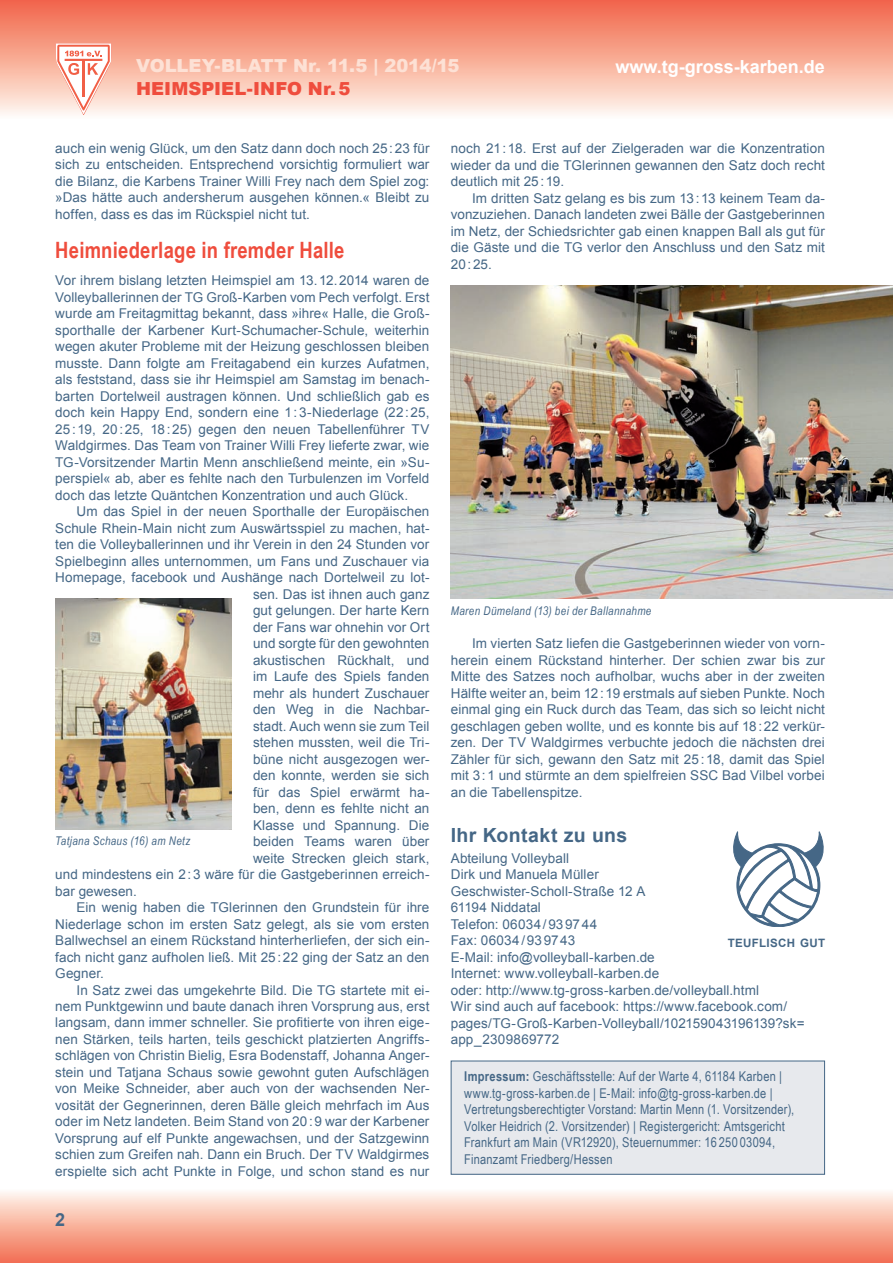
<style>
.page{position:relative;width:893px;height:1263px;background:#fff}
.page>*{position:absolute;margin:0;border:0;box-sizing:border-box;transform-origin:0 0}
.t1{font:700 22.5px "Arial Narrow";letter-spacing:.01em;color:#ef4d3d}
.t2{font:700 19.5px "Arial";letter-spacing:.02em;color:#456786}
.t3{font:900 18px "Arial";letter-spacing:-.005em;color:#fde1d5}
.t4{font:700 18px "Arial";color:#fff}
.t5{font:900 18px "Arial";letter-spacing:.005em;color:#ef4d3d}
.t6{font:700 18px "Arial";color:#456786}
.t7{font:13.5px/16.5px "Arial";letter-spacing:.005em;color:#456786;text-align:justify}
.t8{font:13.5px/16.5px "Arial Narrow";letter-spacing:.015em;color:#456786}
.t9{font:italic 12px "Arial Narrow";letter-spacing:.03em;color:#456786}
.t10{font:700 11.55px "Arial";letter-spacing:.025em;color:#456786}
.s1{font-weight:700}
</style>
<div class="page">
<div style="left:0;top:1188px;width:893px;height:75px;background:linear-gradient(to bottom,#fffcf4,#f26c4d)"></div>
<div style="left:0;top:0;width:893px;height:119px;background:linear-gradient(to bottom,#f16244,#fffaf1)"></div>
<svg style="left:55px;top:43px;width:57px;height:72px"></svg>
<div style="left:451px;top:1061px;width:374px;height:113px;background:#e7e9ed"></div>
<div style="left:451px;top:1061px;width:374px;height:114px;border:1px solid #456786"></div>
<svg style="left:733px;top:832px;width:90px;height:95px"></svg>
<img style="left:55px;top:598px;width:177px;height:231px">
<img style="left:451px;top:285px;width:442px;height:313px">
<h3 class="t3" style="left:136px;top:53px;width:325px">VOLLEY-BLATT Nr. 11.5 | 2014/15</h3>
<h3 class="t5" style="left:136px;top:75px;width:216px">HEIMSPIEL-INFO Nr.5</h3>
<h3 class="t4" style="left:616px;top:54px;width:211px">www.tg-gross-karben.de</h3>
<p class="t7" style="left:55px;top:140px;width:376px">auch ein wenig Glück, um den Satz dann doch noch 25:23 für sich zu entscheiden. Entsprechend vorsichtig formuliert war die Bilanz, die Karbens Trainer Willi Frey nach dem Spiel zog: »Das hätte auch andersherum ausgehen können.« Bleibt zu hoffen, dass es das im Rückspiel nicht tut.</p>
<h1 class="t1" style="left:55px;top:233px;width:291px">Heimniederlage in fremder Halle</h1>
<p class="t7" style="left:55px;top:272px;width:376px">Vor ihrem bislang letzten Heimspiel am 13.12.2014 waren de Volleyballerinnen der TG Groß-Karben vom Pech verfolgt. Erst wurde am Freitagmittag bekannt, dass »ihre« Halle, die Groß&shy;sporthalle der Karbener Kurt-Schumacher-Schule, weiterhin wegen akuter Probleme mit der Heizung geschlossen bleiben musste. Dann folgte am Freitagabend ein kurzes Aufatmen, als feststand, dass sie ihr Heimspiel am Samstag im benach&shy;barten Dortelweil austragen können. Und schließlich gab es doch kein Happy End, sondern eine 1:3-Niederlage (22:25, 25:19, 20:25, 18:25) gegen den neuen Tabellenführer TV Waldgirmes. Das Team von Trainer Willi Frey lieferte zwar, wie TG-Vorsitzender Martin Menn anschließend meinte, ein »Su&shy;perspiel« ab, aber es fehlte nach den Turbulenzen im Vorfeld doch das letzte Quäntchen Konzentration und auch Glück.</p>
<p class="t7" style="left:77px;top:503px;width:354px">Um das Spiel in der neuen Sporthalle der Europäischen</p>
<p class="t7" style="left:55px;top:520px;width:376px">Schule Rhein-Main nicht zum Auswärtsspiel zu machen, hat-</p>
<p class="t7" style="left:55px;top:536px;width:376px">ten die Volleyballerinnen und ihr Verein in den 24 Stunden vor</p>
<p class="t7" style="left:55px;top:553px;width:376px">Spielbeginn alles unternommen, um Fans und Zuschauer via</p>
<p class="t7" style="left:55px;top:569px;width:376px">Homepage, facebook und Aushänge nach Dortelweil zu lot-</p>
<p class="t7" style="left:253px;top:586px;width:178px">sen. Das ist ihnen auch ganz</p>
<p class="t7" style="left:253px;top:602px;width:178px">gut gelungen. Der harte Kern</p>
<p class="t7" style="left:253px;top:619px;width:178px">der Fans war ohnehin vor Ort</p>
<p class="t7" style="left:253px;top:635px;width:178px">und sorgte für den gewohnten</p>
<p class="t7" style="left:253px;top:652px;width:178px">akustischen Rückhalt, und</p>
<p class="t7" style="left:253px;top:668px;width:178px">im Laufe des Spiels fanden</p>
<p class="t7" style="left:253px;top:685px;width:178px">mehr als hundert Zuschauer</p>
<p class="t7" style="left:253px;top:701px;width:178px">den Weg in die Nachbar-</p>
<p class="t7" style="left:253px;top:718px;width:178px">stadt. Auch wenn sie zum Teil</p>
<p class="t7" style="left:253px;top:734px;width:178px">stehen mussten, weil die Tri-</p>
<p class="t7" style="left:253px;top:751px;width:178px">büne nicht ausgezogen wer-</p>
<p class="t7" style="left:253px;top:767px;width:178px">den konnte, werden sie sich</p>
<p class="t7" style="left:253px;top:784px;width:178px">für das Spiel erwärmt ha-</p>
<p class="t7" style="left:253px;top:800px;width:178px">ben, denn es fehlte nicht an</p>
<p class="t7" style="left:253px;top:817px;width:178px">Klasse und Spannung. Die</p>
<p class="t7" style="left:253px;top:833px;width:178px">beiden Teams waren über</p>
<p class="t7" style="left:253px;top:850px;width:178px">weite Strecken gleich stark,</p>
<p class="t7" style="left:55px;top:866px;width:376px">und mindestens ein 2:3 wäre für die Gastgeberinnen erreich-</p>
<p class="t7" style="left:55px;top:883px;width:83px">bar gewesen.</p>
<p class="t7" style="left:77px;top:899px;width:354px">Ein wenig haben die TGlerinnen den Grundstein für ihre</p>
<p class="t7" style="left:55px;top:916px;width:376px">Niederlage schon im ersten Satz gelegt, als sie vom ersten</p>
<p class="t7" style="left:55px;top:932px;width:376px">Ballwechsel an einem Rückstand hinterherliefen, der sich ein-</p>
<p class="t7" style="left:55px;top:949px;width:376px">fach nicht ganz aufholen ließ. Mit 25:22 ging der Satz an den</p>
<p class="t7" style="left:55px;top:965px;width:50px">Gegner.</p>
<p class="t7" style="left:77px;top:982px;width:354px">In Satz zwei das umgekehrte Bild. Die TG startete mit ei-</p>
<p class="t7" style="left:55px;top:998px;width:376px">nem Punktgewinn und baute danach ihren Vorsprung aus, erst</p>
<p class="t7" style="left:55px;top:1015px;width:376px">langsam, dann immer schneller. Sie profitierte von ihren eige-</p>
<p class="t7" style="left:55px;top:1031px;width:376px">nen Stärken, teils harten, teils geschickt platzierten Angriffs-</p>
<p class="t7" style="left:55px;top:1048px;width:376px">schlägen von Christin Bielig, Esra Bodenstaff, Johanna Anger-</p>
<p class="t7" style="left:55px;top:1064px;width:376px">stein und Tatjana Schaus sowie gewohnt guten Aufschlägen</p>
<p class="t7" style="left:55px;top:1081px;width:376px">von Meike Schneider, aber auch von der wachsenden Ner-</p>
<p class="t7" style="left:55px;top:1097px;width:376px">vosität der Gegnerinnen, deren Bälle gleich mehrfach im Aus</p>
<p class="t7" style="left:55px;top:1114px;width:376px">oder im Netz landeten. Beim Stand von 20:9 war der Karbener</p>
<p class="t7" style="left:55px;top:1130px;width:376px">Vorsprung auf elf Punkte angewachsen, und der Satzgewinn</p>
<p class="t7" style="left:55px;top:1146px;width:376px">schien zum Greifen nah. Dann ein Bruch. Der TV Waldgirmes</p>
<p class="t7" style="left:55px;top:1163px;width:376px">erspielte sich acht Punkte in Folge, und schon stand es nur</p>
<h3 class="t6" style="left:55px;top:1207px;width:12px">2</h3>
<p class="t9" style="left:55px;top:833px;width:137px">Tatjana Schaus (16) am Netz</p>
<p class="t7" style="left:451px;top:140px;width:376px">noch 21:18. Erst auf der Zielgeraden war die Konzentration wieder da und die TGlerinnen gewannen den Satz doch recht deutlich mit 25:19.</p>
<p class="t7" style="left:451px;top:190px;width:376px;text-indent:21px">Im dritten Satz gelang es bis zum 13:13 keinem Team da&shy;vonzuziehen. Danach landeten zwei Bälle der Gastgeberinnen im Netz, der Schiedsrichter gab einen knappen Ball als gut für die Gäste und die TG verlor den Anschluss und den Satz mit 20:25.</p>
<p class="t9" style="left:451px;top:602px;width:202px">Maren Dümeland (13) bei der Ballannahme</p>
<p class="t7" style="left:451px;top:635px;width:376px;text-indent:21px">Im vierten Satz liefen die Gastgeberinnen wieder von vorn&shy;herein einem Rückstand hinterher. Der schien zwar bis zur Mitte des Satzes noch aufholbar, wuchs aber in der zweiten Hälfte weiter an, beim 12:19 erstmals auf sieben Punkte. Noch einmal ging ein Ruck durch das Team, das sich so leicht nicht geschlagen geben wollte, und es konnte bis auf 18:22 verkür&shy;zen. Der TV Waldgirmes verbuchte jedoch die nächsten drei Zähler für sich, gewann den Satz mit 25:18, damit das Spiel mit 3:1 und stürmte an dem spielfreien SSC Bad Vilbel vorbei an die Tabellenspitze.</p>
<h2 class="t2" style="left:451px;top:822px;width:178px">Ihr Kontakt zu uns</h2>
<p class="t7" style="left:451px;top:850px;width:355px;text-align:left">Abteilung Volleyball<br>Dirk und Manuela Müller<br>Geschwister-Scholl-Straße 12 A<br>61194 Niddatal<br>Telefon: 06034/939744<br>Fax: 06034/939743<br>E-Mail: info@volleyball-karben.de<br>Internet: www.volleyball-karben.de<br>oder: http://www.tg-gross-karben.de/volleyball.html<br>Wir sind auch auf facebook: https://www.facebook.com/ pages/TG-Groß-Karben-Volleyball/102159043196139?sk= app_2309869772</p>
<p class="t8" style="left:464px;top:1068px;width:332px"><span class="s1">Impressum:</span> Geschäftsstelle: Auf der Warte 4, 61184 Karben | www.tg-gross-karben.de | E-Mail: info@tg-gross-karben.de | Vertretungsberechtigter Vorstand: Martin Menn (1. Vorsitzender), Volker Heidrich (2. Vorsitzender) | Registergericht: Amtsgericht Frankfurt am Main (VR12920), Steuernummer: 16 250 03094, Finanzamt Friedberg/Hessen</p>
<p class="t10" style="left:728px;top:935px;width:99px">TEUFLISCH GUT</p>
</div>
